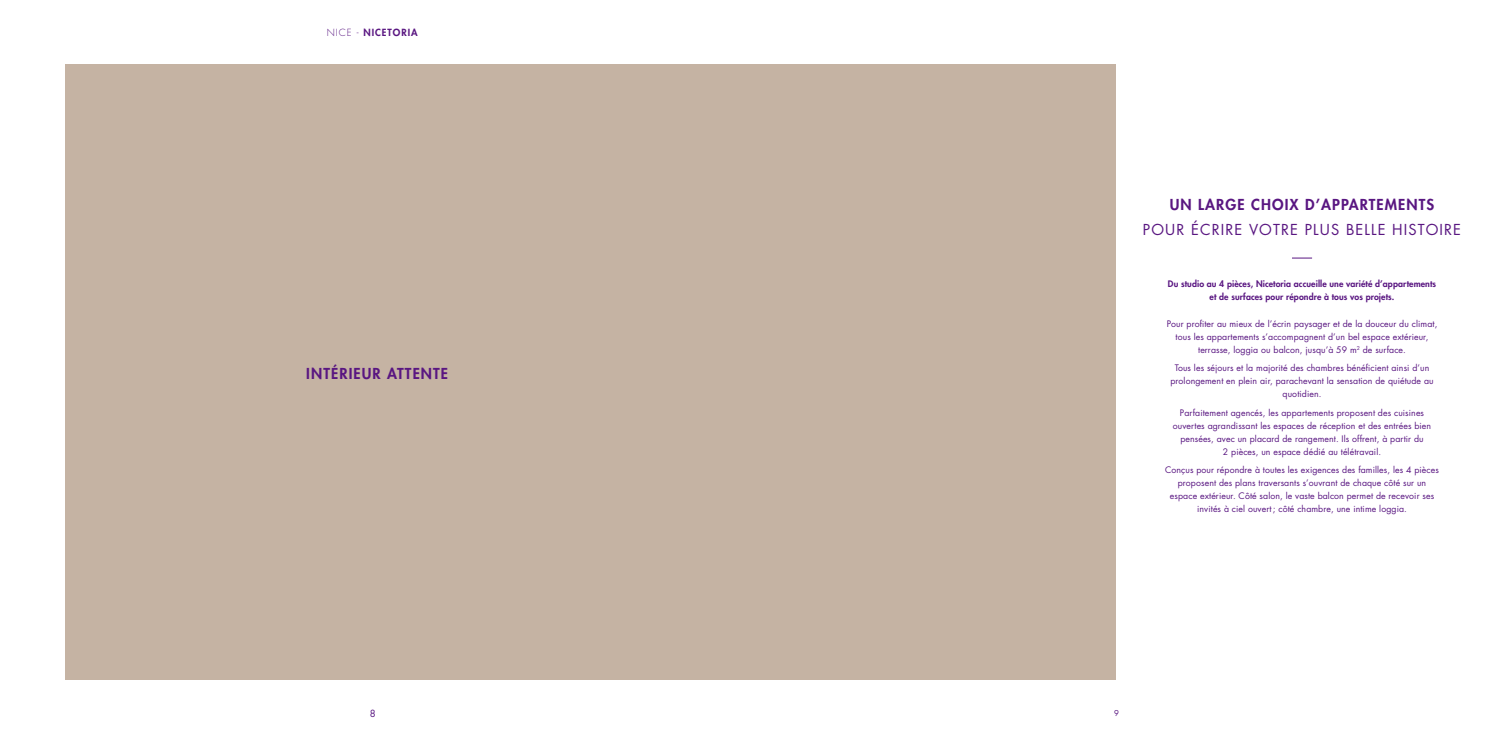
<style>
.page{position:relative;width:1489px;height:745px;background:#fff}
.page>*{position:absolute;margin:0;border:0;box-sizing:border-box;transform-origin:0 0}
.t1{font:800 14.7px "Futura Std";letter-spacing:.075em;color:#591681}
.t2{font:14.7px "Futura Std";letter-spacing:.075em;color:#591681}
.t3{font:800 9.62px "Futura Std";letter-spacing:.1em;color:#591681}
.t4{font:9.62px "Futura Std";color:#591681}
.t5{font:8.75px/13.1px "Futura Std";letter-spacing:.01em;color:#591681;text-align:center}
.t6{font:800 8.75px/13.1px "Futura Std";letter-spacing:.01em;color:#591681;text-align:center}
.t7{font:7.88px "Futura Std";color:#591681}
.s1{font-weight:300}
</style>
<div class="page">
<div style="left:64px;top:64px;width:1051px;height:616px;background:#c5b3a3"></div>
<svg style="left:1292px;top:257px;width:19px;height:1px"></svg>
<p class="t3" style="left:327px;top:27px;width:92px"><span class="s1">NICE -</span> NICETORIA</p>
<h1 class="t1" style="left:306px;top:364px;width:143px">INTÉRIEUR ATTENTE</h1>
<h1 class="t1" style="left:1169px;top:195px;width:266px">UN LARGE CHOIX D’APPARTEMENTS</h1>
<h1 class="t2" style="left:1142px;top:220px;width:320px">POUR ÉCRIRE VOTRE PLUS BELLE HISTOIRE</h1>
<p class="t6" style="left:1167px;top:277px;width:270px">Du studio au 4 pièces, Nicetoria accueille une variété d’appartements et de surfaces pour répondre à tous vos projets.</p>
<p class="t5" style="left:1166px;top:317px;width:272px">Pour profiter au mieux de l’écrin paysager et de la douceur du climat, tous les appartements s’accompagnent d’un bel espace extérieur, terrasse, loggia ou balcon, jusqu’à 59 m<sup>2</sup> de surface.</p>
<p class="t5" style="left:1170px;top:361px;width:265px">Tous les séjours et la majorité des chambres bénéficient ainsi d’un prolongement en plein air, parachevant la sensation de quiétude au quotidien.</p>
<p class="t5" style="left:1172px;top:405px;width:260px">Parfaitement agencés, les appartements proposent des cuisines ouvertes agrandissant les espaces de réception et des entrées bien pensées, avec un placard de rangement. Ils offrent, à partir du<br>2 pièces, un espace dédié au télétravail.</p>
<p class="t5" style="left:1165px;top:463px;width:275px">Conçus pour répondre à toutes les exigences des familles, les 4 pièces proposent des plans traversants s’ouvrant de chaque côté sur un espace extérieur. Côté salon, le vaste balcon permet de recevoir ses invités à ciel ouvert; côté chambre, une intime loggia.</p>
<p class="t4" style="left:370px;top:706px;width:7px">8</p>
<p class="t7" style="left:1114px;top:707px;width:6px">9</p>
</div>
